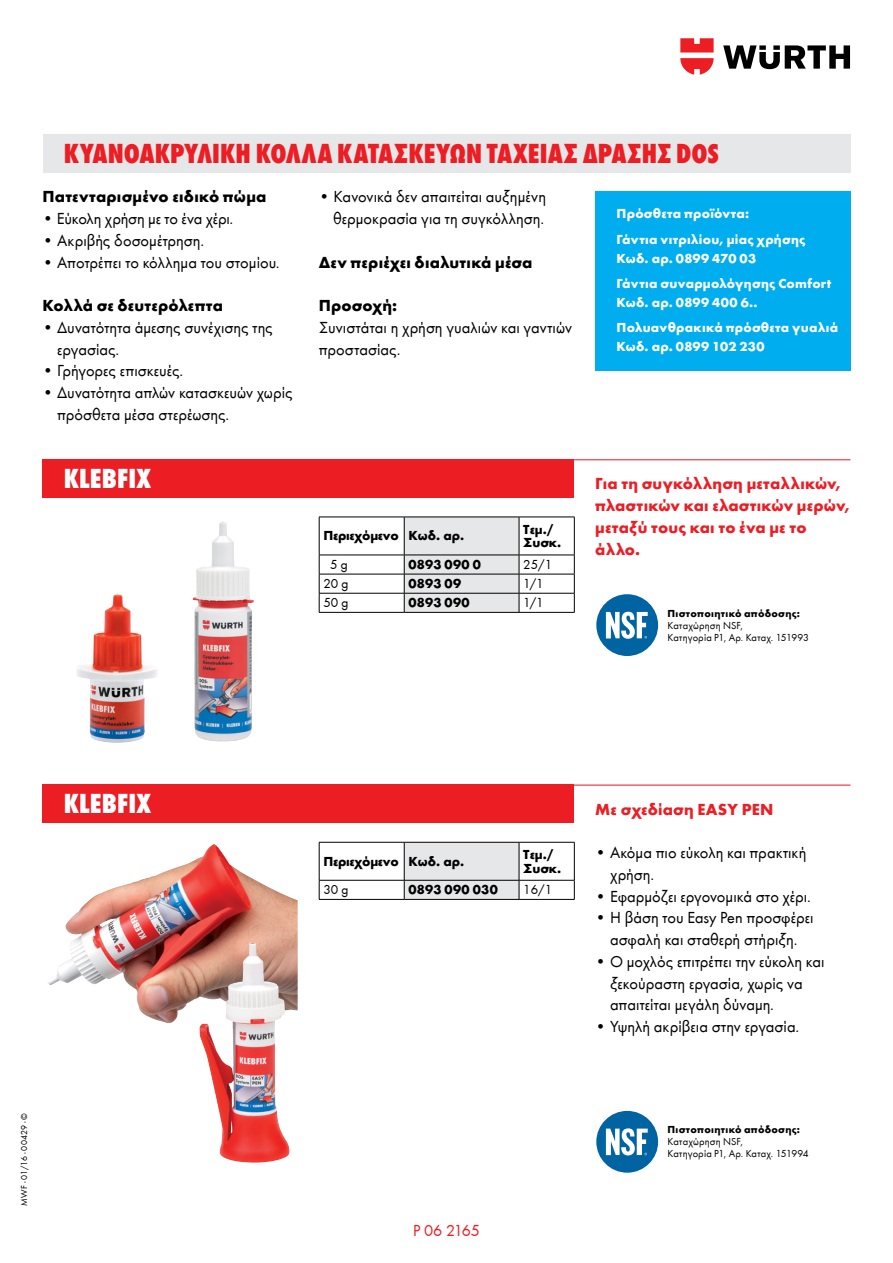
<style>
.page{position:relative;width:893px;height:1263px;background:#fff}
.page>*{position:absolute;margin:0;border:0;box-sizing:border-box;transform-origin:0 0}
.t1{font:800 condensed 28.5px "Wuerth";color:#ed1d24}
.t2{font:800 condensed 28.5px "Wuerth";letter-spacing:.005em;color:#fff}
.t3{font:16.5px/21.8px "Wuerth";color:#000}
.t4{font:700 16.5px/21.8px "Wuerth";letter-spacing:.015em;color:#ed1d24}
.t5{font:700 16.5px "Wuerth";letter-spacing:.015em;color:#000}
.t6{font:16.5px "Wuerth";letter-spacing:-.04em;color:#ed1d24}
.t7{font:700 13.5px/25.2px "Wuerth";letter-spacing:.02em;color:#fff}
.t8{font:700 13.5px/13.5px "Wuerth";color:#000}
.t9{font:700 13.5px "Wuerth";letter-spacing:-.02em;color:#000}
.t10{font:13.5px "Wuerth";color:#000}
.t11{font:700 13.5px "Wuerth";letter-spacing:.025em;color:#000}
.t12{font:10.5px/12px "Wuerth";letter-spacing:.015em;color:#000}
.t13{font:700 10.5px "Wuerth";letter-spacing:.025em;color:#000}
.t14{font:9px "Wuerth";letter-spacing:.005em;color:#000}
</style>
<div class="page">
<svg style="left:723px;top:45px;width:127px;height:24px"></svg>
<svg style="left:680px;top:38px;width:34px;height:37px"></svg>
<div style="left:43px;top:134px;width:807px;height:38px;background:#e6e7e8"></div>
<hr style="left:43px;top:459px;width:807px;height:1px;background:#ed1d24">
<div style="left:43px;top:459px;width:531px;height:38px;background:#ed1d24"></div>
<hr style="left:43px;top:784px;width:807px;height:2px;background:#ed1d24">
<div style="left:43px;top:784px;width:531px;height:39px;background:#ed1d24"></div>
<div style="left:595px;top:191px;width:255px;height:180px;background:#00aeef"></div>
<img style="left:193px;top:521px;width:61px;height:221px">
<img style="left:77px;top:593px;width:80px;height:150px">
<img style="left:130px;top:844px;width:168px;height:192px">
<img style="left:48px;top:844px;width:166px;height:141px">
<img style="left:200px;top:942px;width:89px;height:220px">
<hr style="left:319px;top:517px;width:85px;height:1px;background:#000">
<hr style="left:319px;top:517px;width:1px;height:38px;background:#000">
<hr style="left:519px;top:517px;width:56px;height:1px;background:#000">
<hr style="left:574px;top:517px;width:1px;height:38px;background:#000">
<hr style="left:319px;top:555px;width:85px;height:1px;background:#000">
<hr style="left:519px;top:555px;width:56px;height:1px;background:#000">
<hr style="left:319px;top:574px;width:85px;height:1px;background:#000">
<hr style="left:519px;top:574px;width:56px;height:1px;background:#000">
<hr style="left:319px;top:593px;width:85px;height:1px;background:#000">
<svg style="left:319px;top:555px;width:1px;height:57px"></svg>
<hr style="left:519px;top:593px;width:56px;height:1px;background:#000">
<svg style="left:404px;top:517px;width:116px;height:95px;background:#d8d9da"></svg>
<svg style="left:574px;top:555px;width:1px;height:57px"></svg>
<hr style="left:319px;top:612px;width:85px;height:1px;background:#000">
<hr style="left:404px;top:612px;width:115px;height:1px;background:#000">
<hr style="left:519px;top:612px;width:56px;height:1px;background:#000">
<hr style="left:319px;top:842px;width:85px;height:1px;background:#000">
<hr style="left:319px;top:842px;width:1px;height:38px;background:#000">
<hr style="left:519px;top:842px;width:56px;height:1px;background:#000">
<hr style="left:574px;top:842px;width:1px;height:38px;background:#000">
<hr style="left:319px;top:880px;width:85px;height:1px;background:#000">
<svg style="left:319px;top:880px;width:1px;height:19px"></svg>
<hr style="left:519px;top:880px;width:56px;height:1px;background:#000">
<svg style="left:404px;top:842px;width:116px;height:57px;background:#dbdcdd"></svg>
<svg style="left:574px;top:880px;width:1px;height:19px"></svg>
<hr style="left:319px;top:899px;width:85px;height:1px;background:#000">
<hr style="left:404px;top:899px;width:115px;height:1px;background:#000">
<hr style="left:519px;top:899px;width:56px;height:1px;background:#000">
<div style="left:596px;top:594px;width:62px;height:62px;background:#0064a2;border-radius:50%"></div>
<svg style="left:606px;top:612px;width:42px;height:27px"></svg>
<div style="left:596px;top:1111px;width:62px;height:62px;background:#0064a2;border-radius:50%"></div>
<svg style="left:606px;top:1128px;width:42px;height:27px"></svg>
<h1 class="t1" style="left:64px;top:133px;width:657px">ΚΥΑΝΟΑΚΡΥΛΙΚΗ ΚΟΛΛΑ ΚΑΤΑΣΚΕΥΩΝ ΤΑΧΕΙΑΣ ΔΡΑΣΗΣ DOS</h1>
<p class="t5" style="left:43px;top:185px;width:225px">Πατενταρισμένο ειδικό πώμα</p>
<p class="t3" style="left:43px;top:207px;width:192px">• Εύκολη χρήση με το ένα χέρι.</p>
<p class="t3" style="left:43px;top:229px;width:163px">• Ακριβής δοσομέτρηση.</p>
<p class="t3" style="left:43px;top:250px;width:239px">• Αποτρέπει το κόλλημα του στομίου.</p>
<p class="t5" style="left:43px;top:293px;width:182px">Κολλά σε δευτερόλεπτα</p>
<p class="t3" style="left:57px;top:316px;width:217px;text-indent:-15px">• Δυνατότητα άμεσης συνέχισης της εργασίας.</p>
<p class="t3" style="left:43px;top:359px;width:142px">• Γρήγορες επισκευές.</p>
<p class="t3" style="left:57px;top:381px;width:237px;text-indent:-15px">• Δυνατότητα απλών κατασκευών χωρίς πρόσθετα μέσα στερέωσης.</p>
<h1 class="t2" style="left:64px;top:458px;width:89px">KLEBFIX</h1>
<p class="t3" style="left:319px;top:185px;width:229px;text-align:right">• Κανονικά δεν απαιτείται αυξημένη θερμοκρασία για τη συγκόλληση.</p>
<p class="t5" style="left:319px;top:250px;width:215px">Δεν περιέχει διαλυτικά μέσα</p>
<p class="t5" style="left:319px;top:293px;width:80px">Προσοχή:</p>
<p class="t3" style="left:319px;top:316px;width:255px">Συνιστάται η χρήση γυαλιών και γαντιών προστασίας.</p>
<p class="t7" style="left:617px;top:200px;width:190px">Πρόσθετα προϊόντα:<br>Γάντια νιτριλίου, μίας χρήσης</p>
<p class="t7" style="left:617px;top:244px;width:216px">Κωδ. αρ. 0899 470 03<br>Γάντια συναρμολόγησης Comfort</p>
<p class="t7" style="left:617px;top:289px;width:223px">Κωδ. αρ. 0899 400 6..<br>Πολυανθρακικά πρόσθετα γυαλιά</p>
<p class="t7" style="left:617px;top:333px;width:149px">Κωδ. αρ. 0899 102 230</p>
<p class="t9" style="left:323px;top:526px;width:142px">Περιεχόμενο Κωδ. αρ.</p>
<p class="t8" style="left:523px;top:521px;width:40px">Τεμ./<br>Συσκ.</p>
<p class="t10" style="left:330px;top:555px;width:19px">5 g</p>
<p class="t8" style="left:408px;top:557px;width:74px">0893 090 0</p>
<p class="t10" style="left:523px;top:555px;width:30px">25/1</p>
<p class="t10" style="left:323px;top:574px;width:26px">20 g</p>
<p class="t8" style="left:408px;top:576px;width:54px">0893 09</p>
<p class="t10" style="left:523px;top:574px;width:22px">1/1</p>
<p class="t10" style="left:323px;top:594px;width:26px">50 g</p>
<p class="t8" style="left:408px;top:595px;width:63px">0893 090</p>
<p class="t10" style="left:523px;top:594px;width:22px">1/1</p>
<p class="t4" style="left:595px;top:472px;width:256px">Για τη συγκόλληση μεταλλικών, πλαστικών και ελαστικών μερών, μεταξύ τους και το ένα με το άλλο.</p>
<p class="t13" style="left:668px;top:605px;width:134px">Πιστοποιητικό απόδοσης:</p>
<p class="t12" style="left:668px;top:619px;width:143px">Καταχώρηση NSF,<br>Κατηγορία P1, Αρ. Καταχ. 151993</p>
<h1 class="t2" style="left:64px;top:784px;width:89px">KLEBFIX</h1>
<p class="t14" style="left:18px;top:1205px;width:94px;rotate:-90deg">MWF - 01/16 - 00429 - ©</p>
<p class="t9" style="left:323px;top:851px;width:142px">Περιεχόμενο Κωδ. αρ.</p>
<p class="t8" style="left:523px;top:847px;width:40px">Τεμ./<br>Συσκ.</p>
<p class="t10" style="left:323px;top:881px;width:26px">30 g</p>
<p class="t11" style="left:408px;top:880px;width:91px">0893 090 030</p>
<p class="t10" style="left:523px;top:881px;width:30px">16/1</p>
<p class="t4" style="left:595px;top:797px;width:180px">Με σχεδίαση EASY PEN</p>
<p class="t3" style="left:610px;top:841px;width:198px;text-indent:-15px">• Ακόμα πιο εύκολη και πρακτική χρήση.</p>
<p class="t3" style="left:595px;top:884px;width:217px">• Εφαρμόζει εργονομικά στο χέρι.</p>
<p class="t3" style="left:595px;top:906px;width:220px;text-align:center">• Η βάση του Easy Pen προσφέρει ασφαλή και σταθερή στήριξη.</p>
<p class="t3" style="left:610px;top:950px;width:216px;text-indent:-15px">• Ο μοχλός επιτρέπει την εύκολη και ξεκούραστη εργασία, χωρίς να απαιτείται μεγάλη δύναμη.</p>
<p class="t3" style="left:595px;top:1015px;width:205px">• Υψηλή ακρίβεια στην εργασία.</p>
<p class="t6" style="left:413px;top:1219px;width:68px">P 06 2165</p>
<p class="t13" style="left:668px;top:1122px;width:134px">Πιστοποιητικό απόδοσης:</p>
<p class="t12" style="left:668px;top:1135px;width:143px">Καταχώρηση NSF,<br>Κατηγορία P1, Αρ. Καταχ. 151994</p>
</div>
